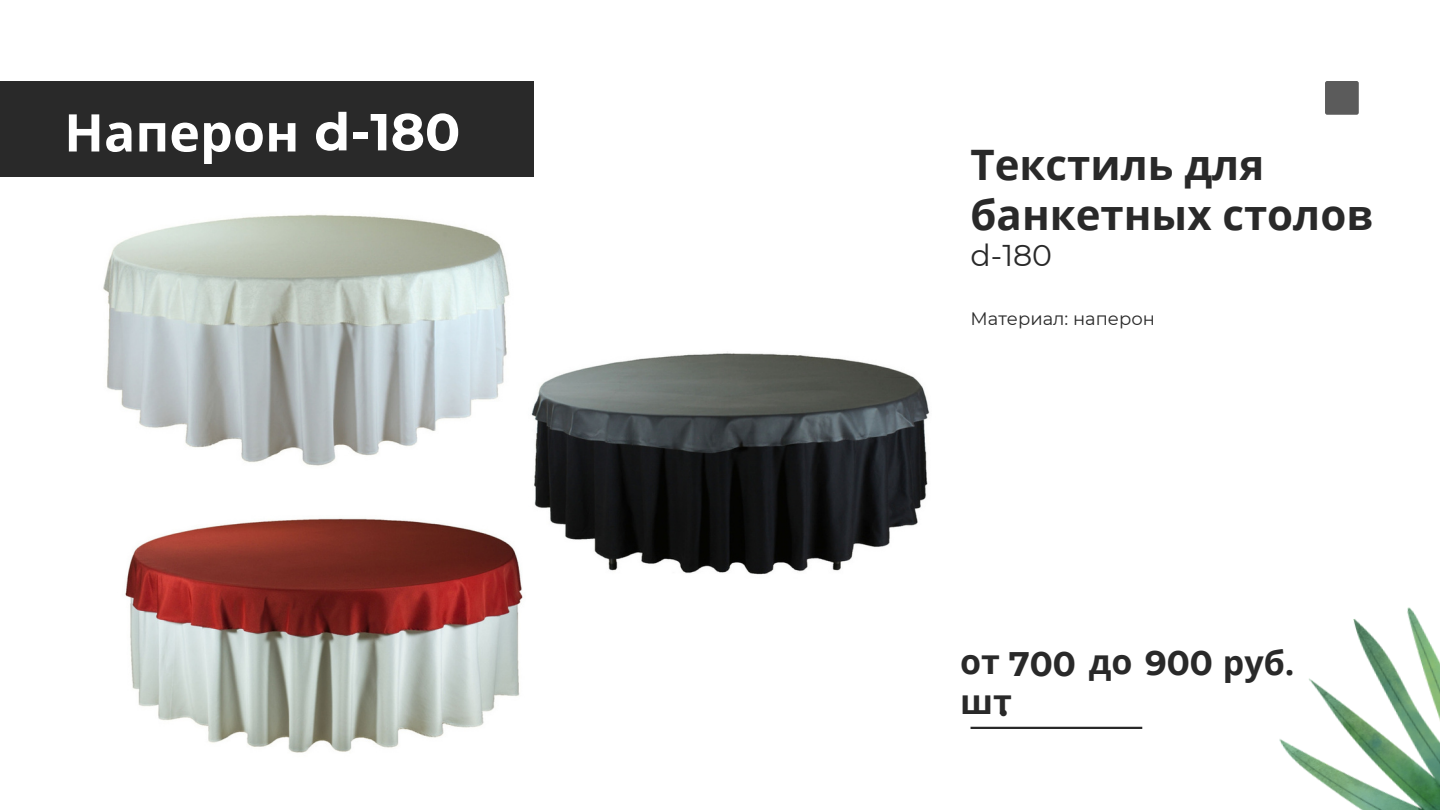
<style>
.page{position:relative;width:1440px;height:810px;background:#fff}
.page>*{position:absolute;margin:0;border:0;box-sizing:border-box;transform-origin:0 0}
.t1{font:700 52px "Open Sans";color:#fff}
.t2{font:700 52px "Montserrat";color:#fff}
.t3{font:700 42px/49.5px "Open Sans";color:#292929}
.t4{font:700 34px "Open Sans";color:#292929}
.t5{font:700 34px "Montserrat";color:#292929}
.t6{font:30px "Montserrat";color:#292929}
.t7{font:18px "Montserrat";color:#292929}
.s1{font-family:"Montserrat"}
</style>
<div class="page">
<div style="left:0;top:81px;width:534px;height:96px;background:#292929"></div>
<hr style="left:971px;top:727px;width:171px;height:2px;background:#292929">
<div style="left:1325px;top:81px;width:34px;height:34px;background:#5b5b5b;border-radius:2px"></div>
<img style="left:103px;top:214px;width:407px;height:252px">
<img style="left:125px;top:518px;width:398px;height:235px">
<img style="left:531px;top:351px;width:399px;height:224px">
<img style="left:1279px;top:607px;width:161px;height:203px">
<p class="t1" style="left:64px;top:96px;width:237px">Наперон</p>
<p class="t2" style="left:314px;top:100px;width:148px">d-180</p>
<p class="t3" style="left:971px;top:139px;width:404px">Текстиль для банкетных столов</p>
<p class="t6" style="left:971px;top:237px;width:83px">d-180</p>
<p class="t7" style="left:971px;top:307px;width:186px">Материал: наперон</p>
<p class="t4" style="left:960px;top:638px;width:336px">от <span class="s1">700</span> до <span class="s1">900</span> руб.</p>
<p class="t4" style="left:960px;top:677px;width:53px">шт</p>
<p class="t5" style="left:999px;top:683px;width:10px">.</p>
</div>
